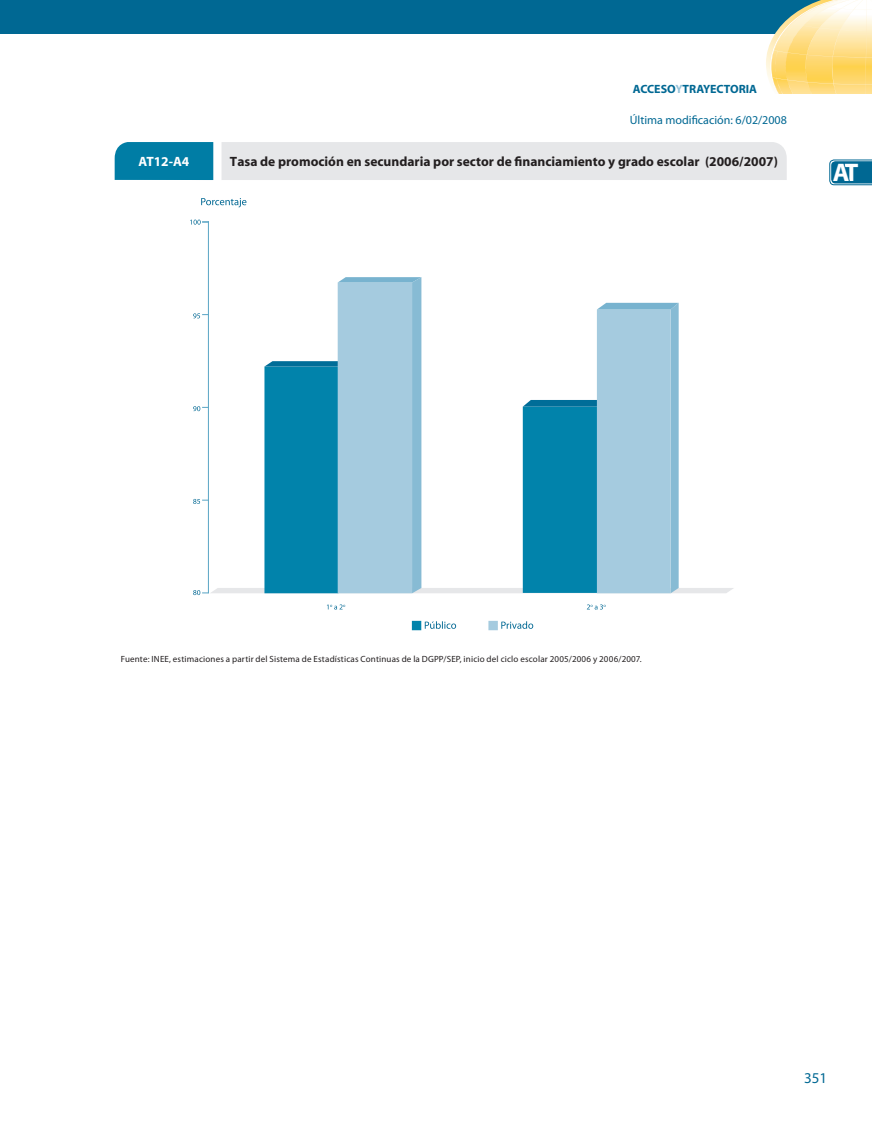
<style>
.page{position:relative;width:872px;height:1127px;background:#fff}
.page>*{position:absolute;margin:0;border:0;box-sizing:border-box;transform-origin:0 0}
.t1{font:700 25.5px "Myriad";color:#fff}
.t2{font:15px "Myriad Pro";color:#006893}
.t3{font:700 13.5px "Myriad";color:#231f20}
.t4{font:700 13.5px "Myriad Pro";color:#fff}
.t5{font:12px "Myriad Pro";color:#006893}
.t6{font:700 12px "Myriad Pro";color:#006893}
.t7{font:9px "Myriad Pro";letter-spacing:.02em;color:#231f20}
.s1{color:#95c2d9}
</style>
<div class="page">
<div style="left:0;top:0;width:872px;height:34px;background:#006893"></div>
<svg style="left:766px;top:0;width:106px;height:94px;background:#e6d89a"></svg>
<svg style="left:829px;top:160px;width:43px;height:25px"></svg>
<div style="left:221px;top:142px;width:565px;height:38px;background:#e6e7e9"></div>
<div style="left:115px;top:142px;width:98px;height:38px;background:#007da5"></div>
<div style="left:412px;top:621px;width:9px;height:9px;background:#0183ab"></div>
<svg style="left:425px;top:621px;width:31px;height:8px"></svg>
<div style="left:488px;top:621px;width:10px;height:9px;background:#a5cbdf"></div>
<svg style="left:501px;top:621px;width:32px;height:8px"></svg>
<svg style="left:190px;top:220px;width:544px;height:375px"></svg>
<svg style="left:327px;top:604px;width:18px;height:5px"></svg>
<svg style="left:587px;top:604px;width:18px;height:5px"></svg>
<svg style="left:201px;top:198px;width:45px;height:9px"></svg>
<h3 class="t6" style="left:633px;top:82px;width:126px">ACCESO<span class="s1">Y</span>TRAYECTORIA</h3>
<h3 class="t5" style="left:630px;top:114px;width:159px">Última modificación: 6/02/2008</h3>
<h3 class="t4" style="left:139px;top:154px;width:52px">AT12-A4</h3>
<h3 class="t3" style="left:230px;top:155px;width:549px">Tasa de promoción en secundaria por sector de financiamiento y grado escolar (2006/2007)</h3>
<h1 class="t1" style="left:833px;top:160px;width:27px">AT</h1>
<p class="t7" style="left:121px;top:654px;width:522px">Fuente: INEE, estimaciones a partir del Sistema de Estadísticas Continuas de la DGPP/SEP, inicio del ciclo escolar 2005/2006 y 2006/2007.</p>
<h2 class="t2" style="left:804px;top:1070px;width:24px">351</h2>
</div>
